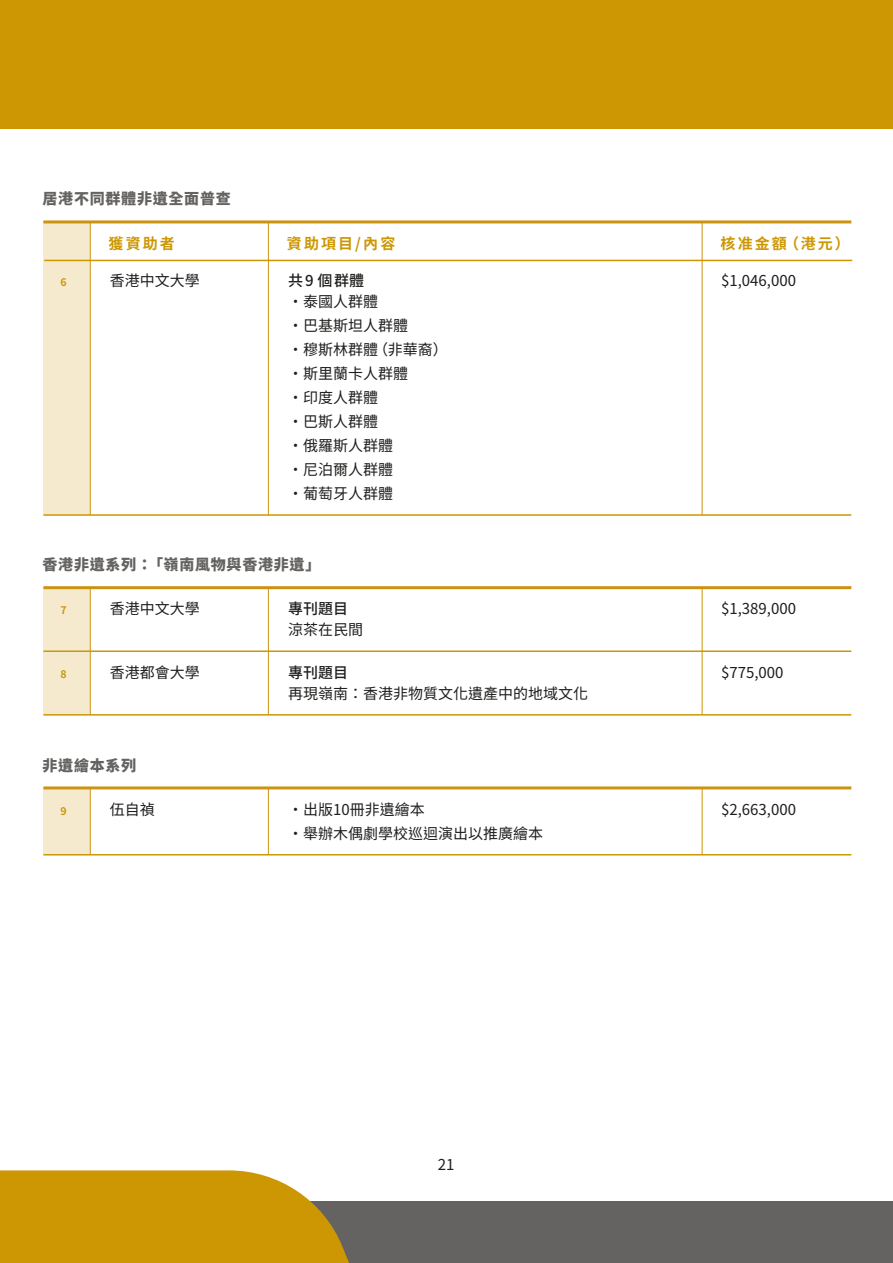
<style>
.page{position:relative;width:893px;height:1263px;background:#fff}
.page>*{position:absolute;margin:0;border:0;box-sizing:border-box;transform-origin:0 0}
.t1{font:15px/24px "Noto Sans CJ Ktc";color:#1d1f1c}
.t2{font:900 15px "Noto Sans CJ Ktc";letter-spacing:.05em;color:#646361}
.t3{font:700 15px "Noto Sans CJ Ktc";letter-spacing:.14em;color:#cd9704}
.t4{font:500 15px "Noto Sans CJ Ktc";color:#1d1f1c}
.t5{font:700 10.5px "Noto Sans CJ Ktc";color:#cc9706}
.s1{color:#1e1f1c}
</style>
<div class="page">
<div style="left:0;top:0;width:893px;height:128px;background:#cd9704"></div>
<div style="left:43px;top:222px;width:47px;height:293px;background:#f5eacd"></div>
<hr style="left:268px;top:222px;width:1px;height:293px;background:#cc9313">
<hr style="left:90px;top:222px;width:1px;height:293px;background:#cc9313">
<hr style="left:43px;top:220px;width:808px;height:3px;background:#cc9313">
<hr style="left:43px;top:514px;width:808px;height:2px;background:#cd9704">
<hr style="left:44px;top:260px;width:808px;height:1px;background:#cd9704">
<hr style="left:702px;top:222px;width:1px;height:293px;background:#cc9313">
<hr style="left:268px;top:588px;width:1px;height:127px;background:#cc9313">
<hr style="left:90px;top:588px;width:1px;height:127px;background:#cc9313">
<div style="left:43px;top:587px;width:47px;height:128px;background:#f5eacd"></div>
<hr style="left:43px;top:586px;width:808px;height:3px;background:#cc9313">
<hr style="left:43px;top:650px;width:808px;height:2px;background:#cd9704">
<hr style="left:43px;top:714px;width:808px;height:2px;background:#cd9704">
<hr style="left:702px;top:588px;width:1px;height:127px;background:#ce9700">
<div style="left:43px;top:788px;width:47px;height:67px;background:#f5eacd"></div>
<hr style="left:268px;top:788px;width:1px;height:67px;background:#cc9313">
<hr style="left:90px;top:788px;width:1px;height:67px;background:#cc9313">
<hr style="left:43px;top:786px;width:808px;height:3px;background:#cc9313">
<hr style="left:43px;top:854px;width:808px;height:1px;background:#cd9704">
<hr style="left:702px;top:788px;width:1px;height:67px;background:#ce9700">
<div style="left:0;top:1201px;width:893px;height:62px;background:#646361"></div>
<svg style="left:0;top:1170px;width:349px;height:93px;background:#cd9c17"></svg>
<h3 class="t2" style="left:43px;top:190px;width:190px">居港不同群體非遺全面普查</h3>
<p class="t3" style="left:109px;top:235px;width:68px">獲資助者</p>
<p class="t3" style="left:287px;top:235px;width:110px">資助項目/內容</p>
<p class="t3" style="left:721px;top:235px;width:131px">核准金額（港元）</p>
<p class="t5" style="left:60px;top:277px;width:8px">6</p>
<p class="t1" style="left:110px;top:269px;width:91px">香港中文大學</p>
<p class="t4" style="left:288px;top:272px;width:78px">共9個群體</p>
<p class="t1" style="left:721px;top:269px;width:76px">$1,046,000</p>
<p class="t1" style="left:288px;top:290px;width:161px">・泰國人群體<br>・巴基斯坦人群體<br>・穆斯林群體（非華裔）・斯里蘭卡人群體<br>・印度人群體<br>・巴斯人群體<br>・俄羅斯人群體<br>・尼泊爾人群體<br>・葡萄牙人群體</p>
<h3 class="t2" style="left:43px;top:556px;width:279px">香港非遺系列：「嶺南風物與香港非遺」</h3>
<p class="t5" style="left:60px;top:605px;width:8px">7</p>
<p class="t1" style="left:110px;top:597px;width:91px">香港中文大學</p>
<p class="t4" style="left:288px;top:600px;width:61px">專刊題目</p>
<p class="t1" style="left:721px;top:597px;width:76px">$1,389,000</p>
<p class="t1" style="left:288px;top:618px;width:76px">涼茶在民間</p>
<p class="t5" style="left:60px;top:668px;width:8px">8</p>
<p class="t1" style="left:110px;top:661px;width:91px">香港都會大學</p>
<p class="t4" style="left:288px;top:664px;width:61px">專刊題目</p>
<p class="t1" style="left:721px;top:661px;width:64px">$775,000</p>
<p class="t1" style="left:288px;top:682px;width:301px">再現嶺南<span class="s1">：</span>香港非物質文化遺產中的地域文化</p>
<h3 class="t2" style="left:43px;top:756px;width:95px">非遺繪本系列</h3>
<p class="t5" style="left:60px;top:805px;width:8px">9</p>
<p class="t1" style="left:110px;top:797px;width:46px">伍自禎</p>
<p class="t1" style="left:288px;top:797px;width:138px">・出版10冊非遺繪本</p>
<p class="t1" style="left:721px;top:797px;width:76px">$2,663,000</p>
<p class="t1" style="left:288px;top:821px;width:256px">・舉辦木偶劇學校巡迴演出以推廣繪本</p>
<p class="t1" style="left:438px;top:1153px;width:18px">21</p>
</div>
